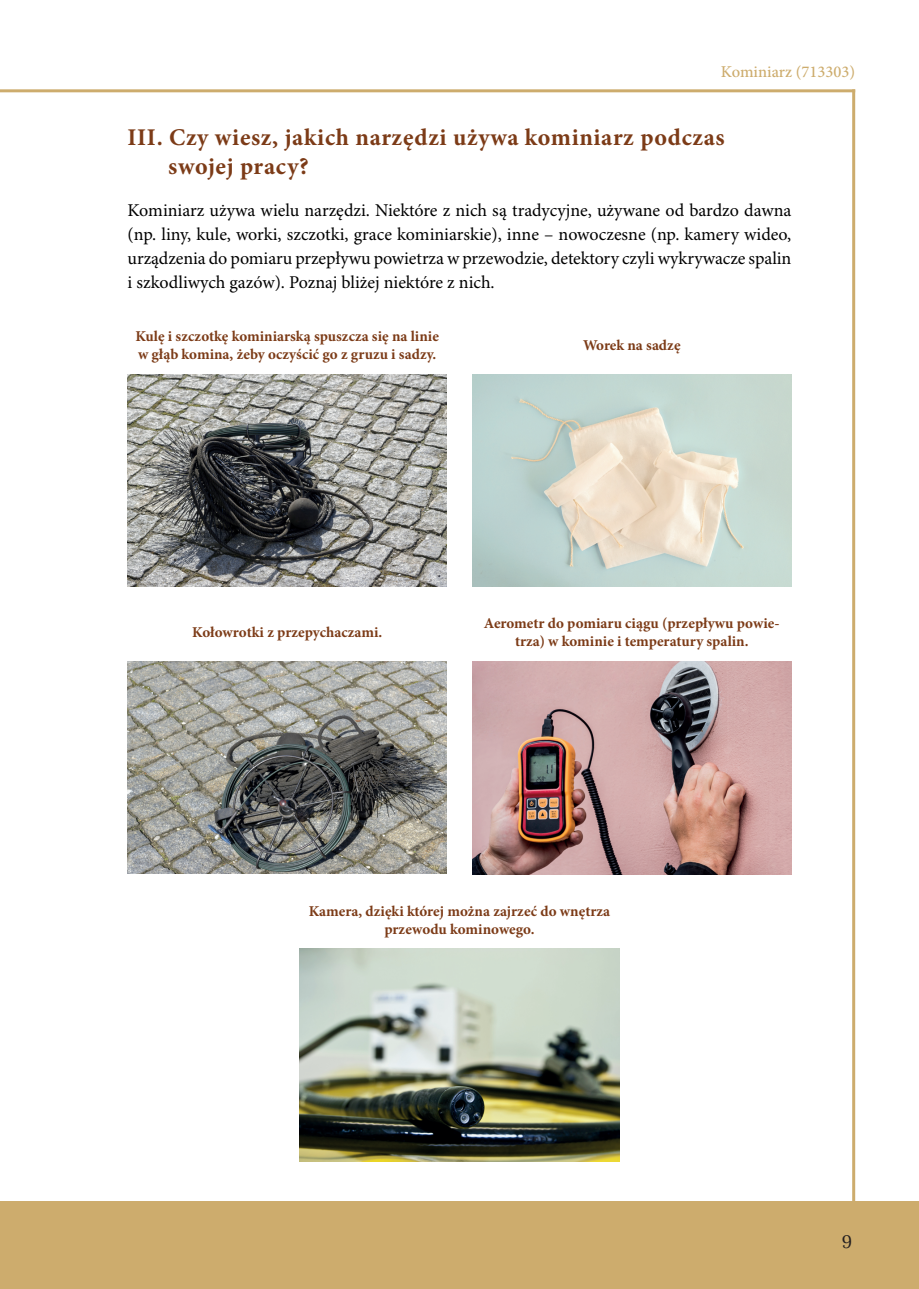
<style>
.page{position:relative;width:919px;height:1289px;background:#fff}
.page>*{position:absolute;margin:0;border:0;box-sizing:border-box;transform-origin:0 0}
.t1{font:700 24px/28.8px "Minion Pro";letter-spacing:.025em;color:#7c3b17}
.t2{font:18px/24px "Minion Pro";color:#000001;text-align:justify}
.t3{font:18px "Lora";color:#231f20}
.t4{font:500 16.5px "Minion Pro";color:#cdac6d}
.t5{font:700 15px/18px "Minion Pro";color:#7c3b17;text-align:center}
</style>
<div class="page">
<div style="left:0;top:1201px;width:918px;height:87px;background:#cdac6d"></div>
<hr style="left:852px;top:89px;width:3px;height:1114px;background:#cdac6d">
<hr style="left:0;top:89px;width:855px;height:3px;background:#cdac6d">
<img style="left:128px;top:374px;width:318px;height:212px">
<img style="left:128px;top:661px;width:318px;height:212px">
<img style="left:300px;top:948px;width:319px;height:213px">
<img style="left:472px;top:661px;width:319px;height:213px">
<img style="left:472px;top:374px;width:319px;height:212px">
<p class="t4" style="left:720px;top:61px;width:136px">Kominiarz (713303)</p>
<h1 class="t1" style="left:168px;top:123px;width:558px;text-indent:-41px">III. Czy wiesz, jakich narzędzi używa kominiarz podczas swojej pracy?</h1>
<p class="t2" style="left:128px;top:199px;width:665px">Kominiarz używa wielu narzędzi. Niektóre z nich są tradycyjne, używane od bardzo dawna (np. liny, kule, worki, szczotki, grace kominiarskie), inne – nowoczesne (np. kamery wideo, urządzenia do pomiaru przepływu powietrza w przewodzie, detektory czyli wykrywacze spalin i szkodliwych gazów). Poznaj bliżej niektóre z nich.</p>
<p class="t5" style="left:135px;top:327px;width:305px;text-align:left">Kulę i szczotkę kominiarską spuszcza się na linie w głąb komina, żeby oczyścić go z gruzu i sadzy.</p>
<p class="t5" style="left:583px;top:336px;width:99px">Worek na sadzę</p>
<p class="t5" style="left:192px;top:623px;width:192px">Kołowrotki z przepychaczami.</p>
<p class="t5" style="left:484px;top:614px;width:297px">Aerometr do pomiaru ciągu (przepływu powie&shy;trza) w kominie i temperatury spalin.</p>
<p class="t5" style="left:309px;top:901px;width:303px">Kamera, dzięki której można zajrzeć do wnętrza przewodu kominowego.</p>
<p class="t3" style="left:841px;top:1227px;width:12px">9</p>
</div>
